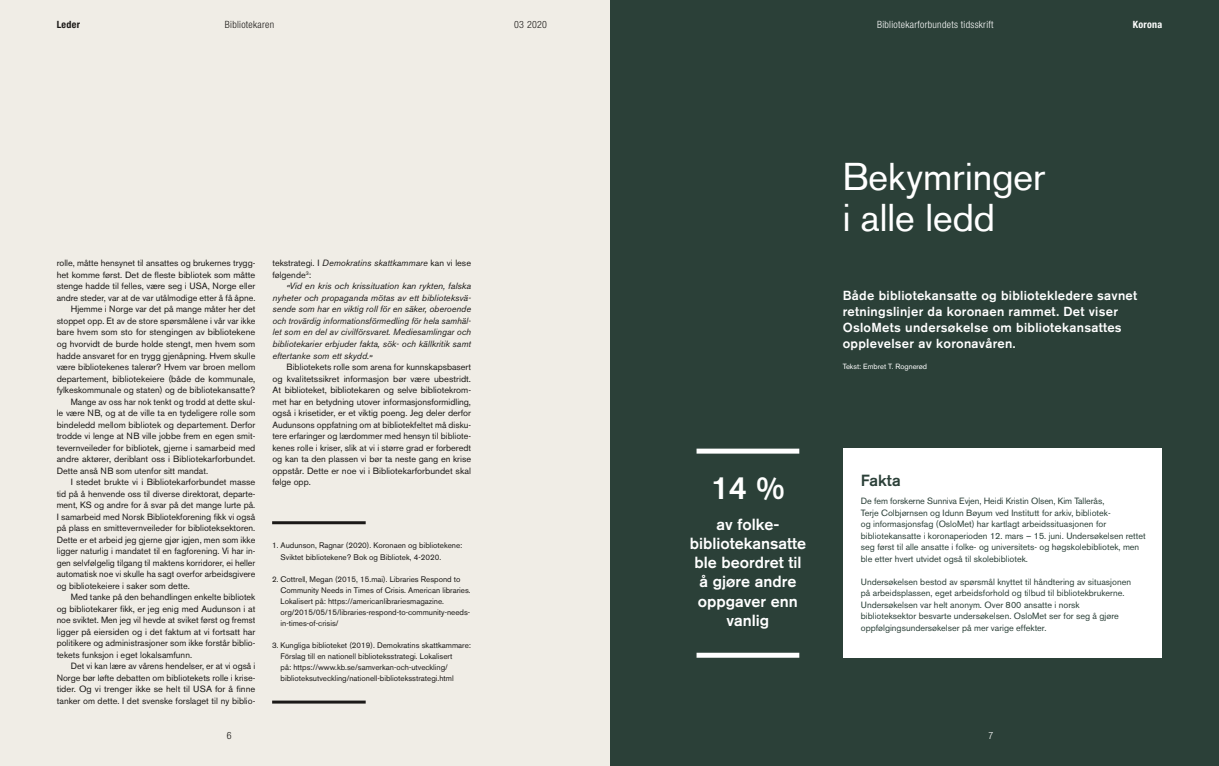
<style>
.page{position:relative;width:1219px;height:766px;background:#fff}
.page>*{position:absolute;margin:0;border:0;box-sizing:border-box;transform-origin:0 0}
.t1{font:37.8px/41.3px "Akzidenz Grotesk";color:#fff}
.t2{font:500 32px "Akzidenz Grotesk BQ";color:#fff}
.t3{font:500 16px/19.2px "Akzidenz Grotesk BQ";color:#fff;text-align:center}
.t4{font:500 16px "Akzidenz Grotesk BE";color:#2b4038}
.t5{font:500 13px/16px "Akzidenz Grotesk BQ";letter-spacing:.02em;color:#fff}
.t6{font:300 condensed 10px "Helvetica Neue";letter-spacing:.03em;color:#fff}
.t7{font:300 condensed 10px "Helvetica Neue";letter-spacing:.03em;color:#1b1917}
.t8{font:700 condensed 10px "Helvetica Neue";letter-spacing:.03em;color:#fff}
.t9{font:700 condensed 10px "Helvetica Neue";letter-spacing:.03em;color:#1b1917}
.t10{font:9px/11.5px "Akzidenz Grotesk BE";color:#1b1917}
.t11{font:9px/11.5px "Akzidenz Grotesk BE";color:#2b4038}
.t12{font:italic 9px/11.5px "Akzidenz Grotesk BE";color:#1b1917;text-align:justify}
.t13{font:8px/11px "Akzidenz Grotesk BE";color:#1b1917}
.t14{font:7.5px "Akzidenz Grotesk BE";color:#fff}
.s1{font-style:italic}
</style>
<div class="page">
<div style="left:609px;top:0;width:610px;height:765px;background:#2b4038"></div>
<div style="left:0;top:0;width:609px;height:765px;background:#f0ede6"></div>
<div style="left:696px;top:448px;width:103px;height:5px;background:#fff"></div>
<div style="left:696px;top:652px;width:103px;height:5px;background:#fff"></div>
<div style="left:843px;top:448px;width:318px;height:209px;background:#fff"></div>
<hr style="left:272px;top:521px;width:94px;height:3px;background:#1b1917">
<hr style="left:272px;top:700px;width:94px;height:3px;background:#1b1917">
<p class="t9" style="left:57px;top:18px;width:25px">Leder</p>
<p class="t6" style="left:877px;top:19px;width:118px">Bibliotekarforbundets tidsskrift</p>
<p class="t8" style="left:1133px;top:18px;width:31px">Korona</p>
<p class="t7" style="left:225px;top:19px;width:51px">Bibliotekaren</p>
<p class="t7" style="left:514px;top:19px;width:35px">03 2020</p>
<p class="t10" style="left:57px;top:257px;width:200px">rolle, måtte hensynet til ansattes og brukernes trygg-</p>
<p class="t10" style="left:57px;top:269px;width:200px">het komme først. Det de fleste bibliotek som måtte</p>
<p class="t10" style="left:57px;top:280px;width:200px">stenge hadde til felles, være seg i USA, Norge eller</p>
<p class="t10" style="left:57px;top:292px;width:200px">andre steder, var at de var utålmodige etter å få åpne.</p>
<p class="t10" style="left:71px;top:303px;width:186px">Hjemme i Norge var det på mange måter her det</p>
<p class="t10" style="left:57px;top:315px;width:200px">stoppet opp. Et av de store spørsmålene i vår var ikke</p>
<p class="t10" style="left:57px;top:326px;width:200px">bare hvem som sto for stengingen av bibliotekene</p>
<p class="t10" style="left:57px;top:338px;width:200px">og hvorvidt de burde holde stengt, men hvem som</p>
<p class="t10" style="left:57px;top:349px;width:200px">hadde ansvaret for en trygg gjenåpning. Hvem skulle</p>
<p class="t10" style="left:57px;top:361px;width:200px">være bibliotekenes talerør? Hvem var broen mellom</p>
<p class="t10" style="left:57px;top:372px;width:200px">departement, bibliotekeiere (både de kommunale,</p>
<p class="t10" style="left:57px;top:384px;width:200px">fylkeskommunale og staten) og de bibliotekansatte?</p>
<p class="t10" style="left:71px;top:395px;width:186px">Mange av oss har nok tenkt og trodd at dette skul-</p>
<p class="t10" style="left:57px;top:407px;width:200px">le være NB, og at de ville ta en tydeligere rolle som</p>
<p class="t10" style="left:57px;top:418px;width:200px">bindeledd mellom bibliotek og departement. Derfor</p>
<p class="t10" style="left:57px;top:430px;width:200px">trodde vi lenge at NB ville jobbe frem en egen smit-</p>
<p class="t10" style="left:57px;top:441px;width:200px">tevernveileder for bibliotek, gjerne i samarbeid med</p>
<p class="t10" style="left:57px;top:453px;width:200px">andre aktører, deriblant oss i Bibliotekarforbundet.</p>
<p class="t10" style="left:57px;top:464px;width:153px">Dette anså NB som utenfor sitt mandat.</p>
<p class="t10" style="left:71px;top:476px;width:186px">I stedet brukte vi i Bibliotekarforbundet masse</p>
<p class="t10" style="left:57px;top:487px;width:200px">tid på å henvende oss til diverse direktorat, departe-</p>
<p class="t10" style="left:57px;top:499px;width:200px">ment, KS og andre for å svar på det mange lurte på.</p>
<p class="t10" style="left:57px;top:510px;width:200px">I samarbeid med Norsk Bibliotekforening fikk vi også</p>
<p class="t10" style="left:57px;top:522px;width:200px">på plass en smittevernveileder for biblioteksektoren.</p>
<p class="t10" style="left:57px;top:533px;width:200px">Dette er et arbeid jeg gjerne gjør igjen, men som ikke</p>
<p class="t10" style="left:57px;top:545px;width:200px">ligger naturlig i mandatet til en fagforening. Vi har in-</p>
<p class="t10" style="left:57px;top:556px;width:200px">gen selvfølgelig tilgang til maktens korridorer, ei heller</p>
<p class="t10" style="left:57px;top:568px;width:200px">automatisk noe vi skulle ha sagt overfor arbeidsgivere</p>
<p class="t10" style="left:57px;top:579px;width:135px">og bibliotekeiere i saker som dette.</p>
<p class="t10" style="left:71px;top:591px;width:186px">Med tanke på den behandlingen enkelte bibliotek</p>
<p class="t10" style="left:57px;top:602px;width:200px">og bibliotekarer fikk, er jeg enig med Audunson i at</p>
<p class="t10" style="left:57px;top:614px;width:200px">noe sviktet. Men jeg vil hevde at sviket først og fremst</p>
<p class="t10" style="left:57px;top:625px;width:200px">ligger på eiersiden og i det faktum at vi fortsatt har</p>
<p class="t10" style="left:57px;top:637px;width:200px">politikere og administrasjoner som ikke forstår biblio-</p>
<p class="t10" style="left:57px;top:648px;width:137px">tekets funksjon i eget lokalsamfunn.</p>
<p class="t10" style="left:71px;top:660px;width:186px">Det vi kan lære av vårens hendelser, er at vi også i</p>
<p class="t10" style="left:57px;top:671px;width:200px">Norge bør løfte debatten om bibliotekets rolle i krise-</p>
<p class="t10" style="left:57px;top:683px;width:200px">tider. Og vi trenger ikke se helt til USA for å finne</p>
<p class="t10" style="left:57px;top:694px;width:200px">tanker om dette. I det svenske forslaget til ny biblio-</p>
<p class="t10" style="left:272px;top:257px;width:200px">tekstrategi. I <span class="s1">Demokratins skattkammare</span> kan vi lese følgende<sup>3</sup>:</p>
<p class="t12" style="left:272px;top:280px;width:200px;text-indent:14px">«Vid en kris och krissituation kan rykten, falska nyheter och propaganda mötas av ett biblioteksvä&shy;sende som har en viktig roll för en säker, oberoende och trovärdig informationsförmedling för hela samhäl&shy;let som en del av civilförsvaret. Mediesamlingar och bibliotekarier erbjuder fakta, sök- och källkritik samt eftertanke som ett skydd.»</p>
<p class="t10" style="left:272px;top:361px;width:200px;text-align:justify;text-indent:14px">Bibliotekets rolle som arena for kunnskapsbasert og kvalitetssikret informasjon bør være ubestridt.<br>At biblioteket, bibliotekaren og selve bibliotekrom&shy;met har en betydning utover informasjonsformidling, også i krisetider, er et viktig poeng. Jeg deler derfor Audunsons oppfatning om at bibliotekfeltet må disku&shy;tere erfaringer og lærdommer med hensyn til bibliote&shy;kenes rolle i kriser, slik at vi i større grad er forberedt og kan ta den plassen vi bør ta neste gang en krise oppstår. Dette er noe vi i Bibliotekarforbundet skal følge opp.</p>
<p class="t13" style="left:281px;top:540px;width:183px;text-indent:-9px">1. Audunson, Ragnar (2020). Koronaen og bibliotekene:<br>Sviktet bibliotekene? Bok og Bibliotek, 4-2020.</p>
<p class="t13" style="left:281px;top:573px;width:192px;text-indent:-9px">2. Cottrell, Megan (2015, 15.mai). Libraries Respond to Community Needs in Times of Crisis. American libraries.<br>Lokalisert på: https://americanlibrariesmagazine. org/2015/05/15/libraries-respond-to-community-needs&shy;in-times-of-crisis/</p>
<p class="t13" style="left:281px;top:639px;width:192px;text-indent:-9px">3. Kungliga biblioteket (2019). Demokratins skattkammare:<br>Förslag till en nationell biblioteksstrategi. Lokalisert<br>på: https://www.kb.se/samverkan-och-utveckling/ biblioteksutveckling/nationell-biblioteksstrategi.html</p>
<h1 class="t1" style="left:843px;top:156px;width:204px">Bekymringer i alle ledd</h1>
<h3 class="t5" style="left:843px;top:287px;width:296px">Både bibliotekansatte og bibliotekledere savnet retningslinjer da koronaen rammet. Det viser OsloMets undersøkelse om bibliotekansattes opplevelser av koronavåren.</h3>
<p class="t14" style="left:843px;top:361px;width:86px">Tekst: Embret T. Rognerød</p>
<h2 class="t2" style="left:711px;top:467px;width:75px">14 %</h2>
<h3 class="t3" style="left:690px;top:514px;width:118px">av folke&shy;bibliotekansatte ble beordret til å gjøre andre oppgaver enn vanlig</h3>
<h3 class="t4" style="left:861px;top:470px;width:42px">Fakta</h3>
<p class="t11" style="left:861px;top:495px;width:287px">De fem forskerne Sunniva Evjen, Heidi Kristin Olsen, Kim Tallerås,<br>Terje Colbjørnsen og Idunn Bøyum ved Institutt for arkiv, bibliotek-<br>og informasjonsfag (OsloMet) har kartlagt arbeidssituasjonen for bibliotekansatte i koronaperioden 12. mars – 15. juni. Undersøkelsen rettet seg først til alle ansatte i folke- og universitets- og høgskolebibliotek, men ble etter hvert utvidet også til skolebibliotek.</p>
<p class="t11" style="left:861px;top:576px;width:272px">Undersøkelsen bestod av spørsmål knyttet til håndtering av situasjonen på arbeidsplassen, eget arbeidsforhold og tilbud til bibliotekbrukerne.<br>Undersøkelsen var helt anonym. Over 800 ansatte i norsk biblioteksektor besvarte undersøkelsen. OsloMet ser for seg å gjøre oppfølgingsundersøkelser på mer varige effekter.</p>
<p class="t7" style="left:227px;top:729px;width:6px">6</p>
<p class="t6" style="left:988px;top:729px;width:6px">7</p>
</div>
